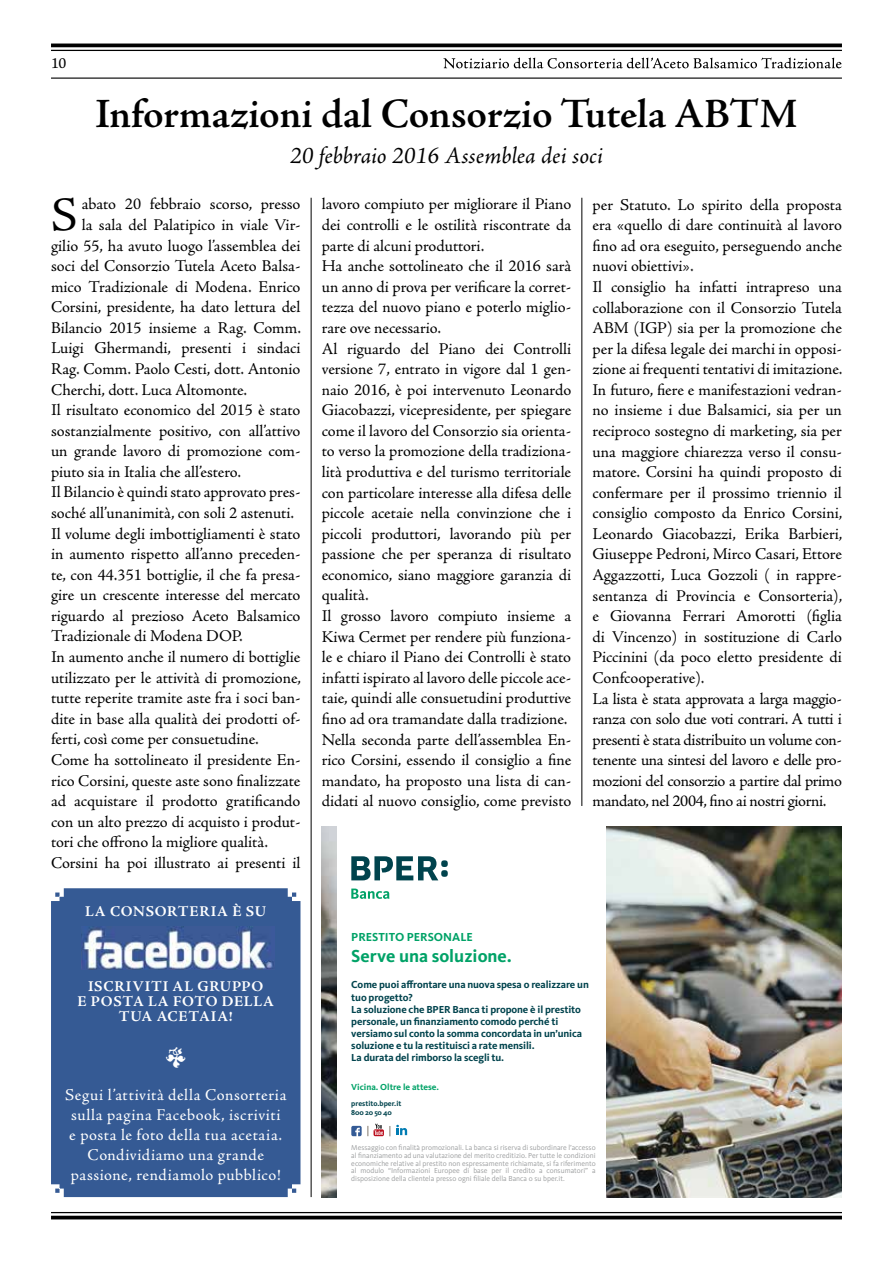
<style>
.page{position:relative;width:893px;height:1263px;background:#fff}
.page>*{position:absolute;margin:0;border:0;box-sizing:border-box;transform-origin:0 0}
.t1{font:48px "Adobe Jenson Pro";color:#000}
.t2{font:600 42px "Adobe Jenson Pro";letter-spacing:-.005em;color:#000}
.t3{font:italic 24px "Adobe Jenson Pro";letter-spacing:-.005em;color:#000}
.t4{font:italic 21px "Adobe Jenson Pro";color:#fff}
.t5{font:700 18px "Kievit Pro";color:#00a267}
.t6{font:16.5px/20.5px "Adobe Jenson Pro";letter-spacing:-.005em;color:#000}
.t7{font:16.5px/19.8px "Adobe Jenson Pro";letter-spacing:.035em;color:#fff;text-align:center}
.t8{font:700 15px/15px "Adobe Jenson Pro";letter-spacing:.05em;color:#fff;text-align:center}
.t9{font:15px "Adobe Jenson Pro Capt";color:#000}
.t10{font:700 12px "Kievit Pro";color:#00a267}
.t11{font:700 10.5px/12px "Kievit Pro";letter-spacing:-.01em;color:#00434d}
.t12{font:700 9px "Kievit Pro";color:#00a267}
.t13{font:7.5px/7.5px "Kievit Pro";color:#9c9e9f;text-align:justify}
.t14{font:700 7.5px/9px "Kievit Pro";color:#00434d}
</style>
<div class="page">
<hr style="left:51px;top:1212px;width:791px;height:1px;background:#000">
<hr style="left:51px;top:1216px;width:791px;height:3px;background:#000">
<svg style="left:443px;top:58px;width:399px;height:11px"></svg>
<hr style="left:51px;top:78px;width:791px;height:1px;background:#000">
<hr style="left:51px;top:44px;width:791px;height:3px;background:#000">
<hr style="left:51px;top:50px;width:791px;height:1px;background:#000">
<hr style="left:311px;top:198px;width:1px;height:999px;background:#000">
<hr style="left:581px;top:198px;width:1px;height:608px;background:#000">
<svg style="left:351px;top:888px;width:38px;height:11px"></svg>
<svg style="left:351px;top:856px;width:97px;height:24px"></svg>
<img style="left:606px;top:826px;width:236px;height:371px">
<img style="left:322px;top:826px;width:15px;height:371px">
<svg style="left:368px;top:1124px;width:16px;height:12px"></svg>
<svg style="left:351px;top:1126px;width:11px;height:10px"></svg>
<svg style="left:390px;top:1125px;width:17px;height:11px"></svg>
<div style="left:51px;top:888px;width:249px;height:309px;background:#355a94"></div>
<img style="left:82px;top:927px;width:192px;height:42px">
<p class="t9" style="left:51px;top:55px;width:17px">10</p>
<h2 class="t2" style="left:95px;top:90px;width:704px">Informazioni dal Consorzio Tutela ABTM</h2>
<h3 class="t3" style="left:290px;top:142px;width:314px">20 febbraio 2016 Assemblea dei soci</h3>
<h1 class="t1" style="left:51px;top:188px;width:28px">S</h1>
<p class="t6" style="left:82px;top:194px;width:220px">abato 20 febbraio scorso, presso</p>
<p class="t6" style="left:82px;top:215px;width:220px">la sala del Palatipico in viale Vir-</p>
<p class="t6" style="left:51px;top:235px;width:251px">gilio 55, ha avuto luogo l’assemblea dei</p>
<p class="t6" style="left:51px;top:256px;width:251px">soci del Consorzio Tutela Aceto Balsa-</p>
<p class="t6" style="left:51px;top:276px;width:251px">mico Tradizionale di Modena. Enrico</p>
<p class="t6" style="left:51px;top:297px;width:251px">Corsini, presidente, ha dato lettura del</p>
<p class="t6" style="left:51px;top:318px;width:251px">Bilancio 2015 insieme a Rag. Comm.</p>
<p class="t6" style="left:51px;top:338px;width:251px">Luigi Ghermandi, presenti i sindaci</p>
<p class="t6" style="left:51px;top:359px;width:251px">Rag. Comm. Paolo Cesti, dott. Antonio</p>
<p class="t6" style="left:51px;top:379px;width:198px">Cherchi, dott. Luca Altomonte.</p>
<p class="t6" style="left:51px;top:400px;width:251px">Il risultato economico del 2015 è stato</p>
<p class="t6" style="left:51px;top:421px;width:251px">sostanzialmente positivo, con all’attivo</p>
<p class="t6" style="left:51px;top:441px;width:251px">un grande lavoro di promozione com-</p>
<p class="t6" style="left:51px;top:462px;width:192px">piuto sia in Italia che all’estero.</p>
<p class="t6" style="left:51px;top:482px;width:251px">Il Bilancio è quindi stato approvato pres-</p>
<p class="t6" style="left:51px;top:503px;width:245px">soché all’unanimità, con soli 2 astenuti.</p>
<p class="t6" style="left:51px;top:523px;width:251px">Il volume degli imbottigliamenti è stato</p>
<p class="t6" style="left:51px;top:544px;width:251px">in aumento rispetto all’anno preceden-</p>
<p class="t6" style="left:51px;top:565px;width:251px">te, con 44.351 bottiglie, il che fa presa-</p>
<p class="t6" style="left:51px;top:585px;width:251px">gire un crescente interesse del mercato</p>
<p class="t6" style="left:51px;top:606px;width:251px">riguardo al prezioso Aceto Balsamico</p>
<p class="t6" style="left:51px;top:626px;width:193px">Tradizionale di Modena DOP.</p>
<p class="t6" style="left:51px;top:647px;width:251px">In aumento anche il numero di bottiglie</p>
<p class="t6" style="left:51px;top:667px;width:251px">utilizzato per le attività di promozione,</p>
<p class="t6" style="left:51px;top:688px;width:251px">tutte reperite tramite aste fra i soci ban-</p>
<p class="t6" style="left:51px;top:709px;width:251px">dite in base alla qualità dei prodotti of-</p>
<p class="t6" style="left:51px;top:729px;width:209px">ferti, così come per consuetudine.</p>
<p class="t6" style="left:51px;top:750px;width:251px">Come ha sottolineato il presidente En-</p>
<p class="t6" style="left:51px;top:770px;width:251px">rico Corsini, queste aste sono finalizzate</p>
<p class="t6" style="left:51px;top:791px;width:251px">ad acquistare il prodotto gratificando</p>
<p class="t6" style="left:51px;top:811px;width:251px">con un alto prezzo di acquisto i produt-</p>
<p class="t6" style="left:51px;top:832px;width:219px">tori che offrono la migliore qualità.</p>
<p class="t6" style="left:51px;top:853px;width:251px">Corsini ha poi illustrato ai presenti il</p>
<p class="t8" style="left:85px;top:904px;width:182px">LA CONSORTERIA È SU</p>
<p class="t8" style="left:77px;top:979px;width:198px">ISCRIVITI AL GRUPPO<br>E POSTA LA FOTO DELLA<br>TUA ACETAIA!</p>
<p class="t4" style="left:165px;top:1044px;width:23px">3</p>
<p class="t7" style="left:65px;top:1086px;width:223px">Segui l’attività della Consorteria sulla pagina Facebook, iscriviti<br>e posta le foto della tua acetaia.<br>Condividiamo una grande passione, rendiamolo pubblico!</p>
<p class="t6" style="left:322px;top:194px;width:251px">lavoro compiuto per migliorare il Piano dei controlli e le ostilità riscontrate da parte di alcuni produttori.<br>Ha anche sottolineato che il 2016 sarà un anno di prova per verificare la corret&shy;tezza del nuovo piano e poterlo miglio&shy;rare ove necessario.<br>Al riguardo del Piano dei Controlli versione 7, entrato in vigore dal 1 gen&shy;naio 2016, è poi intervenuto Leonardo Giacobazzi, vicepresidente, per spiegare come il lavoro del Consorzio sia orienta&shy;to verso la promozione della tradiziona&shy;lità produttiva e del turismo territoriale con particolare interesse alla difesa delle piccole acetaie nella convinzione che i piccoli produttori, lavorando più per passione che per speranza di risultato economico, siano maggiore garanzia di qualità.<br>Il grosso lavoro compiuto insieme a Kiwa Cermet per rendere più funziona&shy;le e chiaro il Piano dei Controlli è stato infatti ispirato al lavoro delle piccole ace&shy;taie, quindi alle consuetudini produttive fino ad ora tramandate dalla tradizione.<br>Nella seconda parte dell’assemblea En&shy;rico Corsini, essendo il consiglio a fine mandato, ha proposto una lista di can&shy;didati al nuovo consiglio, come previsto</p>
<p class="t6" style="left:592px;top:194px;width:251px">per Statuto. Lo spirito della proposta era «quello di dare continuità al lavoro fino ad ora eseguito, perseguendo anche nuovi obiettivi».<br>Il consiglio ha infatti intrapreso una collaborazione con il Consorzio Tutela ABM (IGP) sia per la promozione che per la difesa legale dei marchi in opposi&shy;zione ai frequenti tentativi di imitazione.<br>In futuro, fiere e manifestazioni vedran&shy;no insieme i due Balsamici, sia per un reciproco sostegno di marketing, sia per una maggiore chiarezza verso il consu&shy;matore. Corsini ha quindi proposto di confermare per il prossimo triennio il consiglio composto da Enrico Corsini, Leonardo Giacobazzi, Erika Barbieri, Giuseppe Pedroni, Mirco Casari, Ettore Aggazzotti, Luca Gozzoli ( in rappre&shy;sentanza di Provincia e Consorteria), e Giovanna Ferrari Amorotti (figlia di Vincenzo) in sostituzione di Carlo Piccinini (da poco eletto presidente di Confcooperative).<br>La lista è stata approvata a larga maggio&shy;ranza con solo due voti contrari. A tutti i presenti è stata distribuito un volume con&shy;tenente una sintesi del lavoro e delle pro&shy;mozioni del consorzio a partire dal primo mandato, nel 2004, fino ai nostri giorni.</p>
<p class="t10" style="left:351px;top:930px;width:123px">PRESTITO PERSONALE</p>
<p class="t5" style="left:351px;top:945px;width:162px">Serve una soluzione.</p>
<p class="t11" style="left:351px;top:979px;width:239px">Come puoi affrontare una nuova spesa o realizzare un tuo progetto?<br>La soluzione che BPER Banca ti propone è il prestito personale, un finanziamento comodo perché ti versiamo sul conto la somma concordata in un’unica soluzione e tu la restituisci a rate mensili.<br>La durata del rimborso la scegli tu.</p>
<p class="t12" style="left:351px;top:1081px;width:89px">Vicina. Oltre le attese.</p>
<p class="t14" style="left:351px;top:1099px;width:52px">prestito.bper.it<br>800 20 50 40</p>
<p class="t13" style="left:351px;top:1144px;width:246px">Messaggio con finalità promozionali. La banca si riserva di subordinare l’accesso al finanziamento ad una valutazione del merito creditizio. Per tutte le condizioni economiche relative al prestito non espressamente richiamate, si fa riferimento al modulo “Informazioni Europee di base per il credito a consumatori” a disposizione della clientela presso ogni filiale della Banca o su bper.it.</p>
</div>
